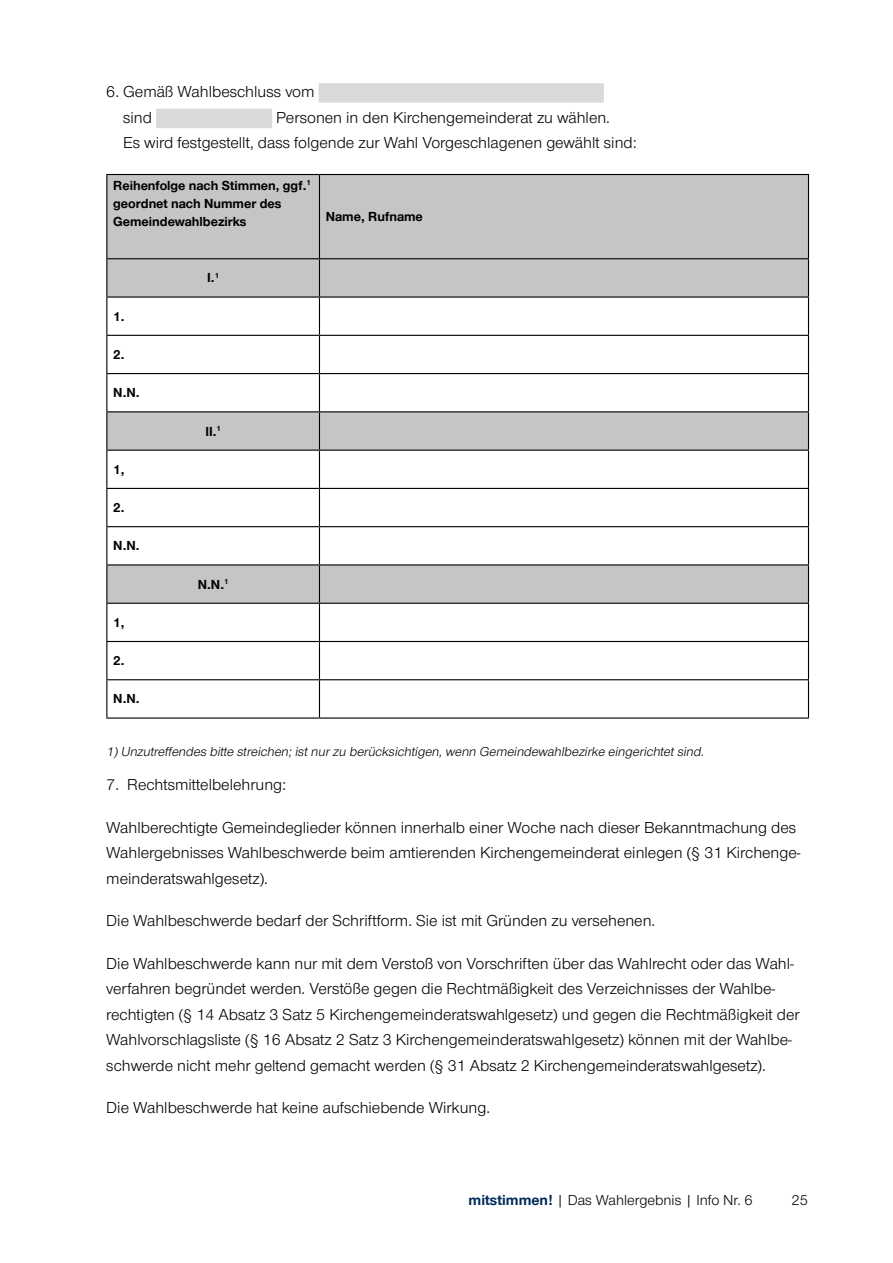
<style>
.page{position:relative;width:893px;height:1263px;background:#fff}
.page>*{position:absolute;margin:0;border:0;box-sizing:border-box;transform-origin:0 0}
.t1{font:16.5px/25.5px "Nordelbica";color:#000}
.t2{font:15px "Nordelbica";color:#000}
.t3{font:700 13.5px/18px "Nordelbica";color:#000}
.t4{font:italic 13.5px "Nordelbica";color:#000}
.s1{font-weight:700;color:#002b5a}
</style>
<div class="page">
<div style="left:319px;top:83px;width:285px;height:20px;background:#d9d9da"></div>
<div style="left:156px;top:109px;width:116px;height:19px;background:#d9d9da"></div>
<div style="left:107px;top:175px;width:701px;height:121px;background:#c5c5c6"></div>
<svg style="left:107px;top:298px;width:701px;height:419px"></svg>
<hr style="left:319px;top:175px;width:1px;height:83px;background:#000">
<hr style="left:319px;top:259px;width:1px;height:37px;background:#000">
<hr style="left:319px;top:298px;width:1px;height:37px;background:#000">
<hr style="left:106px;top:335px;width:213px;height:1px;background:#000">
<hr style="left:319px;top:335px;width:490px;height:1px;background:#000">
<hr style="left:319px;top:336px;width:1px;height:37px;background:#000">
<hr style="left:106px;top:373px;width:213px;height:1px;background:#000">
<hr style="left:319px;top:373px;width:490px;height:1px;background:#000">
<hr style="left:319px;top:374px;width:1px;height:37px;background:#000">
<hr style="left:319px;top:412px;width:1px;height:38px;background:#000">
<hr style="left:319px;top:451px;width:1px;height:37px;background:#000">
<hr style="left:106px;top:488px;width:213px;height:1px;background:#000">
<hr style="left:319px;top:488px;width:490px;height:1px;background:#000">
<hr style="left:319px;top:489px;width:1px;height:37px;background:#000">
<hr style="left:106px;top:526px;width:213px;height:1px;background:#000">
<hr style="left:319px;top:527px;width:1px;height:37px;background:#000">
<hr style="left:319px;top:604px;width:1px;height:37px;background:#000">
<hr style="left:106px;top:641px;width:213px;height:1px;background:#000">
<hr style="left:319px;top:641px;width:490px;height:1px;background:#000">
<hr style="left:319px;top:642px;width:1px;height:37px;background:#000">
<hr style="left:106px;top:679px;width:213px;height:1px;background:#000">
<hr style="left:319px;top:679px;width:490px;height:1px;background:#000">
<hr style="left:319px;top:680px;width:1px;height:37px;background:#000">
<hr style="left:319px;top:526px;width:490px;height:1px;background:#000">
<hr style="left:319px;top:565px;width:1px;height:38px;background:#000">
<hr style="left:106px;top:298px;width:1px;height:37px;background:#000">
<hr style="left:808px;top:298px;width:1px;height:37px;background:#000">
<hr style="left:106px;top:336px;width:1px;height:37px;background:#000">
<hr style="left:808px;top:336px;width:1px;height:37px;background:#000">
<hr style="left:106px;top:374px;width:1px;height:37px;background:#000">
<hr style="left:808px;top:374px;width:1px;height:37px;background:#000">
<hr style="left:106px;top:451px;width:1px;height:37px;background:#000">
<hr style="left:808px;top:451px;width:1px;height:37px;background:#000">
<hr style="left:106px;top:489px;width:1px;height:37px;background:#000">
<hr style="left:808px;top:489px;width:1px;height:37px;background:#000">
<hr style="left:106px;top:527px;width:1px;height:37px;background:#000">
<hr style="left:808px;top:527px;width:1px;height:37px;background:#000">
<hr style="left:106px;top:604px;width:1px;height:37px;background:#000">
<hr style="left:808px;top:604px;width:1px;height:37px;background:#000">
<hr style="left:106px;top:642px;width:1px;height:37px;background:#000">
<hr style="left:808px;top:642px;width:1px;height:37px;background:#000">
<hr style="left:106px;top:680px;width:1px;height:37px;background:#000">
<hr style="left:808px;top:680px;width:1px;height:37px;background:#000">
<hr style="left:106px;top:717px;width:213px;height:2px;background:#000">
<hr style="left:319px;top:717px;width:490px;height:2px;background:#000">
<hr style="left:106px;top:259px;width:1px;height:37px;background:#000">
<hr style="left:808px;top:259px;width:1px;height:37px;background:#000">
<hr style="left:106px;top:296px;width:213px;height:2px;background:#000">
<hr style="left:319px;top:296px;width:490px;height:2px;background:#000">
<hr style="left:106px;top:411px;width:213px;height:1px;background:#000">
<hr style="left:106px;top:412px;width:1px;height:38px;background:#000">
<hr style="left:319px;top:411px;width:490px;height:1px;background:#000">
<hr style="left:808px;top:412px;width:1px;height:38px;background:#000">
<hr style="left:106px;top:450px;width:213px;height:1px;background:#000">
<hr style="left:319px;top:450px;width:490px;height:1px;background:#000">
<hr style="left:106px;top:564px;width:213px;height:1px;background:#000">
<hr style="left:106px;top:565px;width:1px;height:38px;background:#000">
<hr style="left:319px;top:564px;width:490px;height:1px;background:#000">
<hr style="left:808px;top:565px;width:1px;height:38px;background:#000">
<hr style="left:106px;top:603px;width:213px;height:1px;background:#000">
<hr style="left:319px;top:603px;width:490px;height:1px;background:#000">
<hr style="left:106px;top:174px;width:213px;height:1px;background:#000">
<hr style="left:106px;top:175px;width:1px;height:83px;background:#000">
<hr style="left:319px;top:174px;width:490px;height:1px;background:#000">
<hr style="left:808px;top:175px;width:1px;height:83px;background:#000">
<hr style="left:106px;top:258px;width:213px;height:1px;background:#000">
<hr style="left:319px;top:258px;width:490px;height:1px;background:#000">
<p class="t1" style="left:123px;top:79px;width:193px;text-indent:-17px">6. Gemäß Wahlbeschluss vom sind</p>
<p class="t1" style="left:123px;top:105px;width:515px;text-indent:153px">Personen in den Kirchengemeinderat zu wählen.<br>Es wird festgestellt, dass folgende zur Wahl Vorgeschlagenen gewählt sind:</p>
<p class="t3" style="left:113px;top:176px;width:199px">Reihenfolge nach Stimmen, ggf.<sup>1 </sup>geordnet nach Nummer des<br>Gemeindewahlbezirks</p>
<p class="t3" style="left:326px;top:208px;width:98px">Name, Rufname</p>
<p class="t3" style="left:113px;top:307px;width:13px">1.</p>
<p class="t3" style="left:113px;top:345px;width:13px">2.</p>
<p class="t3" style="left:113px;top:384px;width:28px">N.N.</p>
<p class="t3" style="left:113px;top:460px;width:13px">1,</p>
<p class="t3" style="left:113px;top:498px;width:13px">2.</p>
<p class="t3" style="left:113px;top:537px;width:28px">N.N.</p>
<p class="t3" style="left:113px;top:613px;width:13px">1,</p>
<p class="t3" style="left:113px;top:652px;width:13px">2.</p>
<p class="t3" style="left:113px;top:690px;width:28px">N.N.</p>
<p class="t3" style="left:207px;top:269px;width:13px">I.<sup>1</sup></p>
<p class="t3" style="left:205px;top:422px;width:17px">II.<sup>1</sup></p>
<p class="t3" style="left:198px;top:575px;width:32px">N.N.<sup>1</sup></p>
<p class="t4" style="left:106px;top:744px;width:602px">1)Unzutreffendes bitte streichen;istnurzu berücksichtigen,wenn Gemeindewahlbezirke eingerichtetsind.</p>
<p class="t1" style="left:106px;top:772px;width:181px">7. Rechtsmittelbelehrung:</p>
<p class="t1" style="left:106px;top:814px;width:696px">Wahlberechtigte Gemeindeglieder können innerhalb einer Woche nach dieser Bekanntmachung des<br>Wahlergebnisses Wahlbeschwerde beim amtierenden Kirchengemeinderat einlegen (§ 31 Kirchenge&shy;meinderatswahlgesetz).</p>
<p class="t1" style="left:106px;top:908px;width:550px">Die Wahlbeschwerde bedarf der Schriftform. Sie ist mit Gründen zu versehenen.</p>
<p class="t1" style="left:106px;top:950px;width:695px">Die Wahlbeschwerde kann nur mit dem Verstoß von Vorschriften über das Wahlrecht oder das Wahl&shy;verfahren begründet werden. Verstöße gegen die Rechtmäßigkeit des Verzeichnisses der Wahlbe&shy;rechtigten (§ 14 Absatz 3 Satz 5 Kirchengemeinderatswahlgesetz) und gegen die Rechtmäßigkeit der Wahlvorschlagsliste (§ 16 Absatz 2 Satz 3 Kirchengemeinderatswahlgesetz) können mit der Wahlbe&shy;schwerde nicht mehr geltend gemacht werden (§ 31 Absatz 2 Kirchengemeinderatswahlgesetz).</p>
<p class="t1" style="left:106px;top:1095px;width:385px">Die Wahlbeschwerde hat keine aufschiebende Wirkung.</p>
<p class="t2" style="left:469px;top:1192px;width:286px"><span class="s1">mitstimmen!</span> | Das Wahlergebnis | Info Nr. 6</p>
<p class="t2" style="left:791px;top:1191px;width:18px">25</p>
</div>
